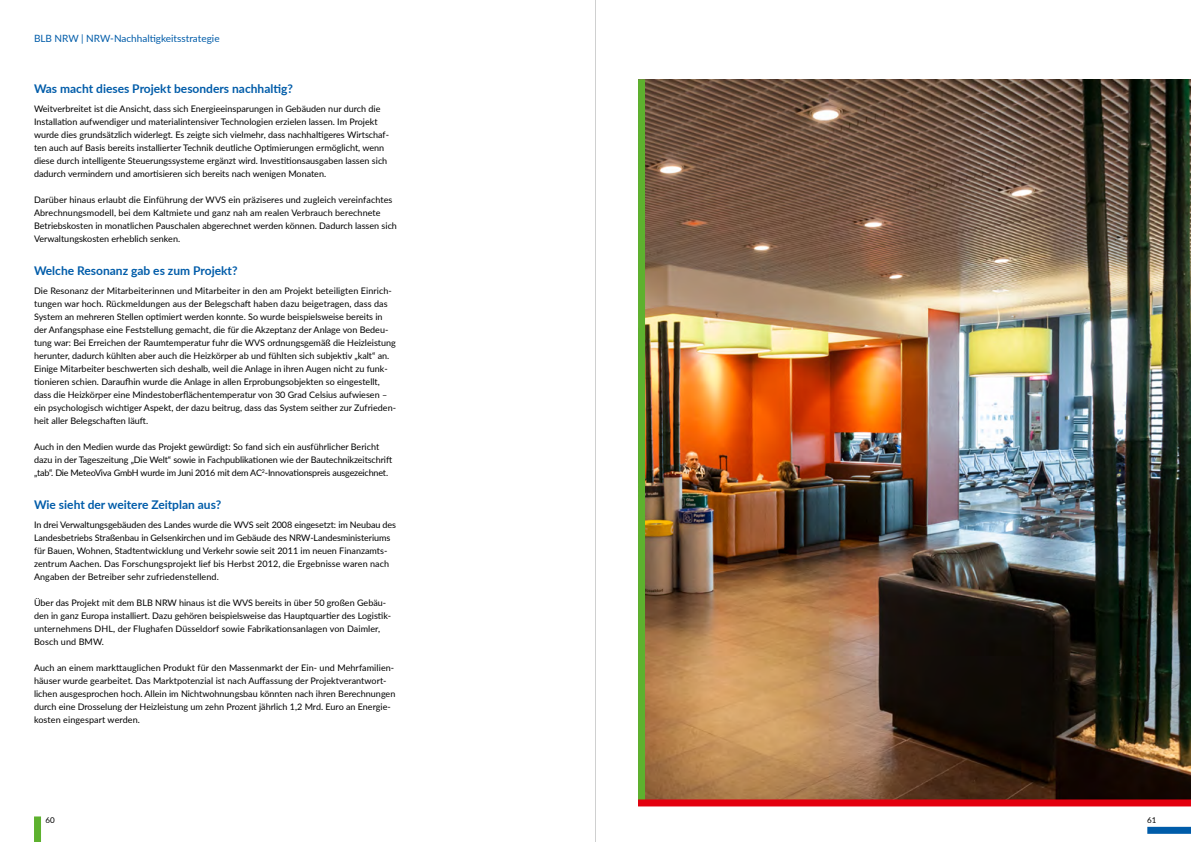
<style>
.page{position:relative;width:1191px;height:842px;background:#fff}
.page>*{position:absolute;margin:0;border:0;box-sizing:border-box;transform-origin:0 0}
.t1{font:700 12px "Lato";color:#005ca9}
.t2{font:10px "Lato";color:#005ca9}
.t3{font:9px/13px "Lato";color:#000}
.t4{font:8px "Lato";color:#000}
</style>
<div class="page">
<img style="left:645px;top:79px;width:546px;height:720px">
<div style="left:638px;top:79px;width:7px;height:725px;background:#5db12e"></div>
<div style="left:638px;top:799px;width:553px;height:7px;background:#e3000f"></div>
<div style="left:34px;top:816px;width:7px;height:26px;background:#5db12e"></div>
<div style="left:1147px;top:827px;width:44px;height:7px;background:#005ca9"></div>
<hr style="left:595px;top:0;width:1px;height:842px;background:#cfd0d0">
<p class="t2" style="left:34px;top:31px;width:187px">BLB NRW | NRW-Nachhaltigkeitsstrategie</p>
<h1 class="t1" style="left:34px;top:80px;width:260px">Was macht dieses Projekt besonders nachhaltig?</h1>
<p class="t3" style="left:34px;top:102px;width:356px">Weitverbreitet ist die Ansicht, dass sich Energieeinsparungen in Gebäuden nur durch die Installation aufwendiger und materialintensiver Technologien erzielen lassen. Im Projekt wurde dies grundsätzlich widerlegt. Es zeigte sich vielmehr, dass nachhaltigeres Wirtschaf&shy;ten auch auf Basis bereits installierter Technik deutliche Optimierungen ermöglicht, wenn diese durch intelligente Steuerungssysteme ergänzt wird. Investitionsausgaben lassen sich dadurch vermindern und amortisieren sich bereits nach wenigen Monaten.</p>
<p class="t3" style="left:34px;top:193px;width:364px">Darüber hinaus erlaubt die Einführung der WVS ein präziseres und zugleich vereinfachtes Abrechnungsmodell, bei dem Kaltmiete und ganz nah am realen Verbrauch berechnete Betriebskosten in monatlichen Pauschalen abgerechnet werden können. Dadurch lassen sich Verwaltungskosten erheblich senken.</p>
<h1 class="t1" style="left:34px;top:262px;width:205px">Welche Resonanz gab es zum Projekt?</h1>
<p class="t3" style="left:34px;top:284px;width:363px">Die Resonanz der Mitarbeiterinnen und Mitarbeiter in den am Projekt beteiligten Einrich&shy;tungen war hoch. Rückmeldungen aus der Belegschaft haben dazu beigetragen, dass das System an mehreren Stellen optimiert werden konnte. So wurde beispielsweise bereits in der Anfangsphase eine Feststellung gemacht, die für die Akzeptanz der Anlage von Bedeu&shy;tung war: Bei Erreichen der Raumtemperatur fuhr die WVS ordnungsgemäß die Heizleistung herunter, dadurch kühlten aber auch die Heizkörper ab und fühlten sich subjektiv „kalt“ an.<br>Einige Mitarbeiter beschwerten sich deshalb, weil die Anlage in ihren Augen nicht zu funk&shy;tionieren schien. Daraufhin wurde die Anlage in allen Erprobungsobjekten so eingestellt, dass die Heizkörper eine Mindestoberflächentemperatur von 30 Grad Celsius aufwiesen – ein psychologisch wichtiger Aspekt, der dazu beitrug, dass das System seither zur Zufrieden&shy;heit aller Belegschaften läuft.</p>
<p class="t3" style="left:34px;top:440px;width:360px">Auch in den Medien wurde das Projekt gewürdigt: So fand sich ein ausführlicher Bericht dazu in der Tageszeitung „Die Welt“ sowie in Fachpublikationen wie der Bautechnikzeitschrift „tab“. Die MeteoViva GmbH wurde im Juni 2016 mit dem AC<sup>2</sup>-Innovationspreis ausgezeichnet.</p>
<h1 class="t1" style="left:34px;top:496px;width:189px">Wie sieht der weitere Zeitplan aus?</h1>
<p class="t3" style="left:34px;top:518px;width:363px">In drei Verwaltungsgebäuden des Landes wurde die WVS seit 2008 eingesetzt: im Neubau des Landesbetriebs Straßenbau in Gelsenkirchen und im Gebäude des NRW-Landesministeriums für Bauen, Wohnen, Stadtentwicklung und Verkehr sowie seit 2011 im neuen Finanzamts&shy;zentrum Aachen. Das Forschungsprojekt lief bis Herbst 2012, die Ergebnisse waren nach Angaben der Betreiber sehr zufriedenstellend.</p>
<p class="t3" style="left:34px;top:596px;width:358px">Über das Projekt mit dem BLB NRW hinaus ist die WVS bereits in über 50 großen Gebäu&shy;den in ganz Europa installiert. Dazu gehören beispielsweise das Hauptquartier des Logistik&shy;unternehmens DHL, der Flughafen Düsseldorf sowie Fabrikationsanlagen von Daimler, Bosch und BMW.</p>
<p class="t3" style="left:34px;top:661px;width:363px">Auch an einem markttauglichen Produkt für den Massenmarkt der Ein- und Mehrfamilien&shy;häuser wurde gearbeitet. Das Marktpotenzial ist nach Auffassung der Projektverantwort&shy;lichen ausgesprochen hoch. Allein im Nichtwohnungsbau könnten nach ihren Berechnungen durch eine Drosselung der Heizleistung um zehn Prozent jährlich 1,2 Mrd. Euro an Energie&shy;kosten eingespart werden.</p>
<p class="t4" style="left:45px;top:814px;width:11px">60</p>
<p class="t4" style="left:1147px;top:814px;width:11px">61</p>
</div>
